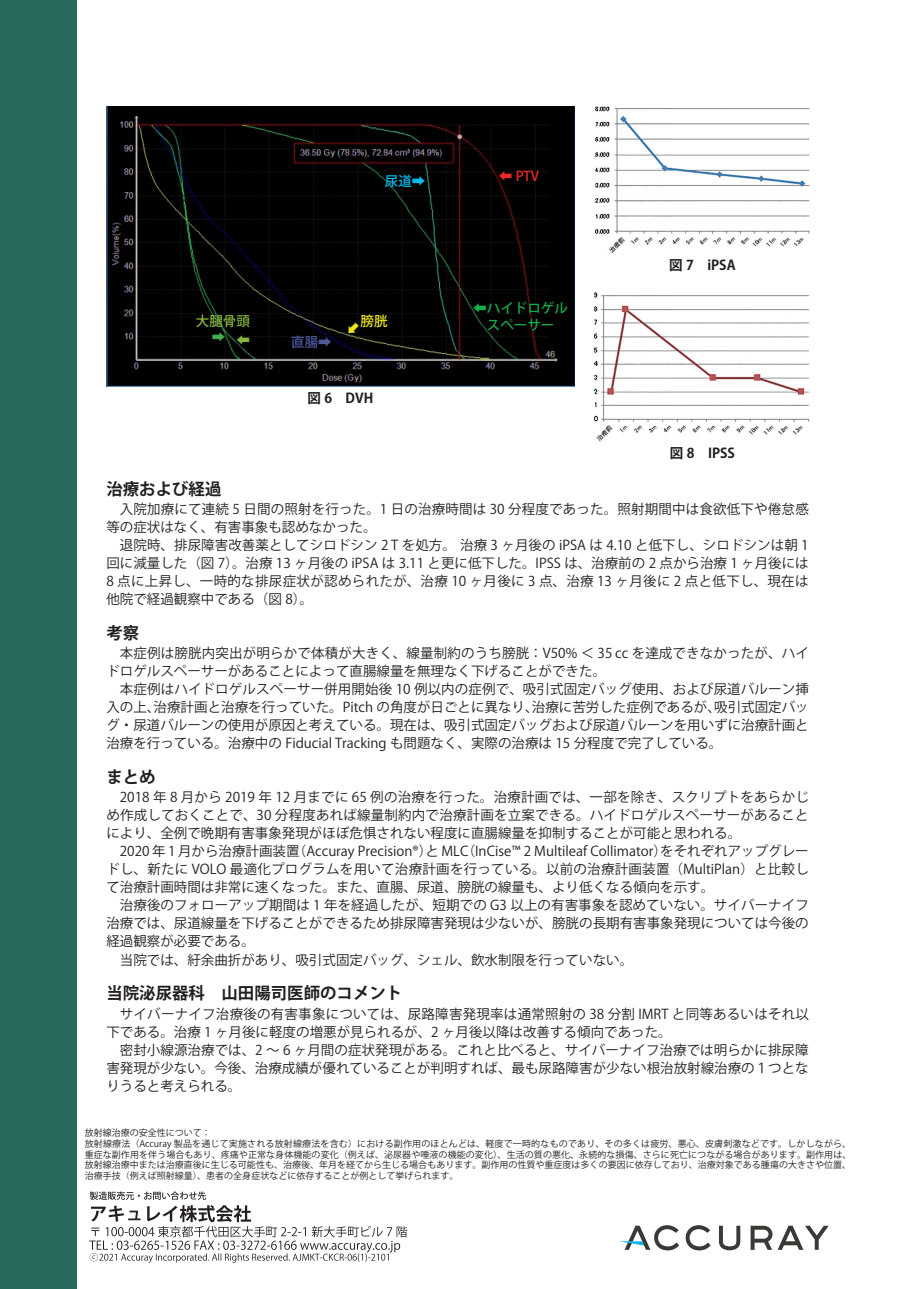
<style>
.page{position:relative;width:919px;height:1289px;background:#fff}
.page>*{position:absolute;margin:0;border:0;box-sizing:border-box;transform-origin:0 0}
.小見出し{font:700 16.5px "Koz Go Pr 6 N";color:#231f20}
.本文_見出しなし{font:13.5px/18px "Koz Go Pr 6 N";color:#231f20;text-align:justify}
.図タイトル{font:700 13.5px "Koz Go Pr 6 N";color:#231f20}
.t1{font:500 13.5px "Koz Go Pr 6 N";color:#11af4b}
.t2{font:500 13.5px "Koz Go Pr 6 N";color:#87b63f}
.t3{font:500 13.5px "Koz Go Pr 6 N";color:#ee2629}
.t4{font:500 13.5px "Koz Go Pr 6 N";color:#00baea}
.t5{font:500 13.5px "Koz Go Pr 6 N";color:#4d5a9e}
.t6{font:500 13.5px "Koz Go Pr 6 N";color:#ede510}
.t7{font:500 13.5px "Koz Go Pr 6 N";color:#40ae49}
.t8{font:9px/10.6px "Koz Go Pr 6 N";color:#231f20;text-align:justify}
</style>
<div class="page">
<div style="left:0;top:0;width:77px;height:1288px;background:#276a5d"></div>
<svg style="left:685px;top:1225px;width:25px;height:25px"></svg>
<svg style="left:719px;top:1225px;width:21px;height:25px"></svg>
<svg style="left:750px;top:1225px;width:78px;height:24px"></svg>
<svg style="left:619px;top:1225px;width:60px;height:25px"></svg>
<img style="left:107px;top:106px;width:467px;height:281px">
<img style="left:594px;top:106px;width:216px;height:148px">
<img style="left:593px;top:292px;width:217px;height:150px">
<svg style="left:89px;top:1205px;width:318px;height:57px"></svg>
<svg style="left:90px;top:1191px;width:116px;height:8px"></svg>
<svg style="left:345px;top:321px;width:15px;height:15px"></svg>
<p class="t4" style="left:385px;top:174px;width:42px">尿道➡</p>
<p class="t2" style="left:196px;top:313px;width:55px">大腿骨頭</p>
<p class="t7" style="left:212px;top:329px;width:15px">➡</p>
<p class="t2" style="left:236px;top:332px;width:15px">⬅</p>
<p class="t5" style="left:291px;top:334px;width:42px">直腸➡</p>
<p class="t6" style="left:360px;top:314px;width:28px">膀胱</p>
<p class="図タイトル" style="left:307px;top:391px;width:67px">図 6　DVH</p>
<p class="t3" style="left:499px;top:168px;width:42px">⬅ PTV</p>
<p class="t1" style="left:473px;top:300px;width:96px">⬅ハイドロゲル</p>
<p class="t1" style="left:473px;top:317px;width:82px">　スペーサー</p>
<p class="図タイトル" style="left:669px;top:258px;width:68px">図 7　iPSA</p>
<p class="図タイトル" style="left:669px;top:445px;width:67px">図 8　IPSS</p>
<p class="小見出し" style="left:106px;top:479px;width:117px">治療および経過</p>
<p class="本文_見出しなし" style="left:106px;top:500px;width:704px;text-indent:14px">入院加療にて連続 5 日間の照射を行った。1 日の治療時間は 30 分程度であった。照射期間中は食欲低下や倦怠感等の症状はなく、有害事象も認めなかった。</p>
<p class="本文_見出しなし" style="left:106px;top:536px;width:703px;text-indent:14px">退院時、排尿障害改善薬としてシロドシン 2 T を処方。 治療 3 ヶ月後の iPSA は 4.10 と低下し、シロドシンは朝 1回に減量した（図 7）。治療 13 ヶ月後の iPSA は 3.11 と更に低下した。IPSS は、治療前の 2 点から治療 1 ヶ月後には8 点に上昇し、一時的な排尿症状が認められたが、治療 10 ヶ月後に 3 点、治療 13 ヶ月後に 2 点と低下し、現在は他院で経過観察中である（図 8）。</p>
<p class="小見出し" style="left:106px;top:623px;width:34px">考察</p>
<p class="本文_見出しなし" style="left:106px;top:644px;width:704px;text-indent:14px">本症例は膀胱内突出が明らかで体積が大きく、線量制約のうち膀胱：V50% ＜ 35 cc を達成できなかったが、ハイドロゲルスペーサーがあることによって直腸線量を無理なく下げることができた。</p>
<p class="本文_見出しなし" style="left:106px;top:680px;width:704px;text-indent:14px">本症例はハイドロゲルスペーサー併用開始後 10 例以内の症例で、吸引式固定バッグ使用、および尿道バルーン挿入の上、治療計画と治療を行っていた。Pitch の角度が日ごとに異なり、治療に苦労した症例であるが、吸引式固定バッグ・尿道バルーンの使用が原因と考えている。現在は、吸引式固定バッグおよび尿道バルーンを用いずに治療計画と治療を行っている。治療中の Fiducial Tracking も問題なく、実際の治療は 15 分程度で完了している。</p>
<p class="小見出し" style="left:106px;top:767px;width:51px">まとめ</p>
<p class="本文_見出しなし" style="left:106px;top:788px;width:704px;text-indent:14px">2018 年 8 月から 2019 年 12 月までに 65 例の治療を行った。治療計画では、一部を除き、スクリプトをあらかじめ作成しておくことで、30 分程度あれば線量制約内で治療計画を立案できる。ハイドロゲルスペーサーがあることにより、全例で晩期有害事象発現がほぼ危惧されない程度に直腸線量を抑制することが可能と思われる。</p>
<p class="本文_見出しなし" style="left:106px;top:842px;width:704px;text-indent:14px">2020 年 1 月から治療計画装置（Accuray Precision®）と MLC（InCise™ 2 Multileaf Collimator）をそれぞれアップグレードし、新たに VOLO 最適化プログラムを用いて治療計画を行っている。以前の治療計画装置（MultiPlan）と比較して治療計画時間は非常に速くなった。また、直腸、尿道、膀胱の線量も、より低くなる傾向を示す。</p>
<p class="本文_見出しなし" style="left:106px;top:896px;width:704px;text-indent:14px">治療後のフォローアップ期間は 1 年を経過したが、短期での G3 以上の有害事象を認めていない。サイバーナイフ治療では、尿道線量を下げることができるため排尿障害発現は少ないが、膀胱の長期有害事象発現については今後の経過観察が必要である。</p>
<p class="本文_見出しなし" style="left:120px;top:950px;width:514px">当院では、紆余曲折があり、吸引式固定バッグ、シェル、飲水制限を行っていない。</p>
<p class="小見出し" style="left:106px;top:983px;width:297px">当院泌尿器科　山田陽司医師のコメント</p>
<p class="本文_見出しなし" style="left:106px;top:1004px;width:704px;text-indent:14px">サイバーナイフ治療後の有害事象については、尿路障害発現率は通常照射の 38 分割 IMRT と同等あるいはそれ以下である。治療 1 ヶ月後に軽度の増悪が見られるが、2 ヶ月後以降は改善する傾向であった。</p>
<p class="本文_見出しなし" style="left:106px;top:1040px;width:703px;text-indent:14px">密封小線源治療では、2 〜 6 ヶ月間の症状発現がある。これと比べると、サイバーナイフ治療では明らかに排尿障害発現が少ない。今後、治療成績が優れていることが判明すれば、最も尿路障害が少ない根治放射線治療の１つとなりうると考えられる。</p>
<p class="t8" style="left:85px;top:1127px;width:128px">放射線治療の安全性について：</p>
<p class="t8" style="left:85px;top:1138px;width:768px">放射線療法（Accuray 製品を通じて実施される放射線療法を含む）における副作用のほとんどは、軽度で一時的なものであり、その多くは疲労、悪心、皮膚刺激などです。しかしながら、重症な副作用を伴う場合もあり、疼痛や正常な身体機能の変化（例えば、泌尿器や唾液の機能の変化）、生活の質の悪化、永続的な損傷、さらに死亡につながる場合があります。副作用は、放射線治療中または治療直後に生じる可能性も、治療後、年月を経てから生じる場合もあります。副作用の性質や重症度は多くの要因に依存しており、治療対象である腫瘍の大きさや位置、治療手技（例えば照射線量）、患者の全身症状などに依存することが例として挙げられます。</p>
</div>
